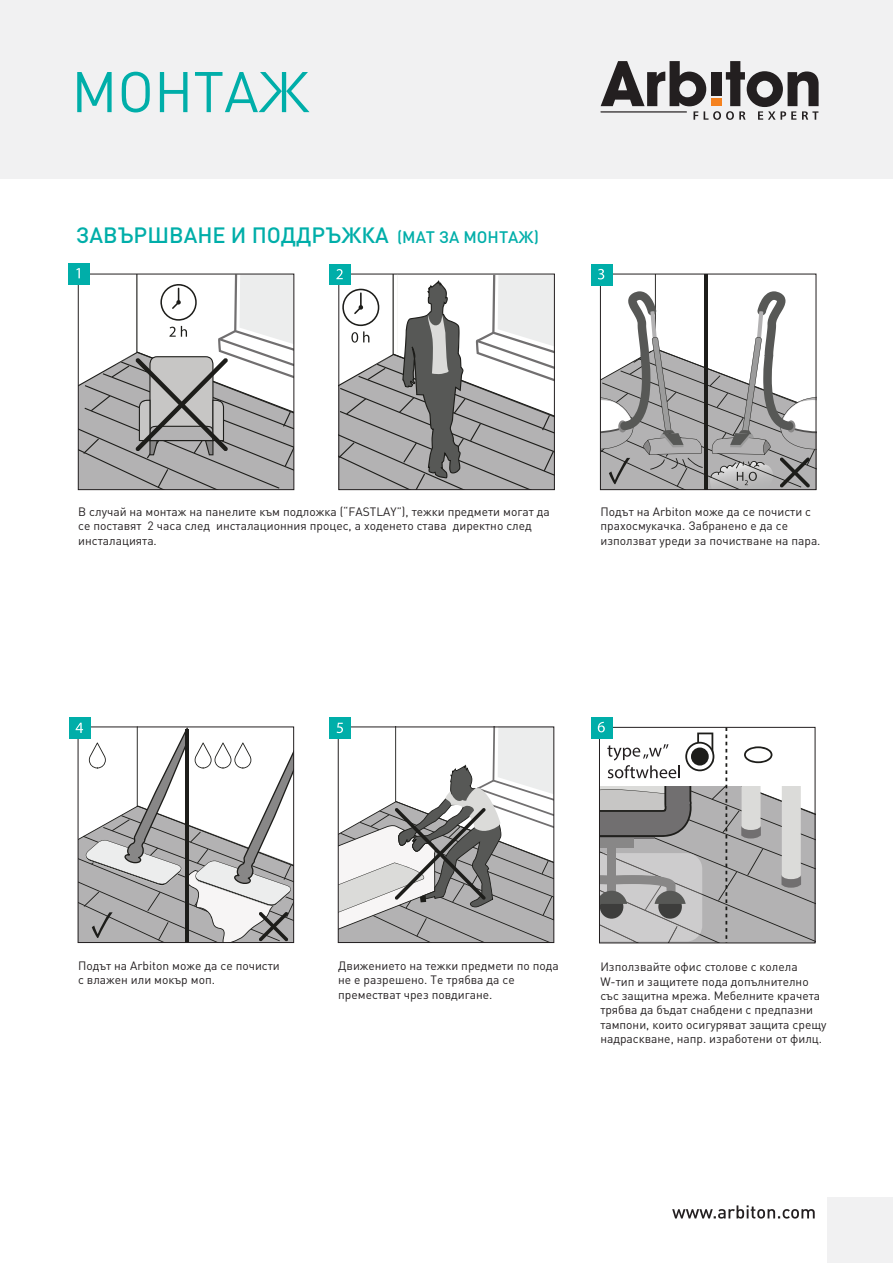
<style>
.page{position:relative;width:893px;height:1263px;background:#fff}
.page>*{position:absolute;margin:0;border:0;box-sizing:border-box;transform-origin:0 0}
.t1{font:56.4px "DIN Pro";color:#00aea9}
.t2{font:500 21.9px "DIN Pro";color:#00aea9}
.t3{font:12px/14.4px "DIN Pro";color:#231f20}
.s1{font-size:16.5px}
</style>
<div class="page">
<div style="left:0;top:0;width:893px;height:179px;background:#f1f1f2"></div>
<svg style="left:601px;top:61px;width:218px;height:59px"></svg>
<div style="left:711px;top:98px;width:10px;height:8px;background:#f58220"></div>
<svg style="left:672px;top:1205px;width:143px;height:13px"></svg>
<div style="left:828px;top:1198px;width:65px;height:65px;background:#f1f1f2"></div>
<div style="left:69px;top:263px;width:21px;height:21px;background:#00aea9"></div>
<svg style="left:76px;top:268px;width:218px;height:222px"></svg>
<div style="left:330px;top:264px;width:21px;height:21px;background:#00aea9"></div>
<svg style="left:336px;top:269px;width:218px;height:221px"></svg>
<div style="left:69px;top:718px;width:21px;height:21px;background:#00aea9"></div>
<svg style="left:76px;top:723px;width:218px;height:219px"></svg>
<div style="left:591px;top:717px;width:21px;height:21px;background:#00aea9"></div>
<svg style="left:598px;top:722px;width:217px;height:221px"></svg>
<div style="left:330px;top:718px;width:21px;height:21px;background:#00aea9"></div>
<svg style="left:337px;top:723px;width:217px;height:219px"></svg>
<div style="left:591px;top:264px;width:21px;height:21px;background:#00aea9"></div>
<svg style="left:598px;top:269px;width:218px;height:221px"></svg>
<h1 class="t1" style="left:71px;top:47px;width:240px">МОНТАЖ</h1>
<h2 class="t2" style="left:76px;top:217px;width:464px">ЗАВЪРШВАНЕ И ПОДДРЪЖКА <span class="s1">(МАТ ЗА МОНТАЖ)</span></h2>
<p class="t3" style="left:78px;top:503px;width:473px">В случай на монтаж на панелите към подложка (“FASTLAY”), тежки предмети могат да се поставят 2 часа след инсталационния процес, а ходенето става директно след инсталацията.</p>
<p class="t3" style="left:600px;top:503px;width:222px">Подът на Arbiton може да се почисти с прахосмукачка. Забранено е да се използват уреди за почистване на пара.</p>
<p class="t3" style="left:78px;top:957px;width:203px">Подът на Arbiton може да се почисти с влажен или мокър моп.</p>
<p class="t3" style="left:338px;top:957px;width:222px">Движението на тежки предмети по пода не е разрешено. Те трябва да се преместват чрез повдигане.</p>
<p class="t3" style="left:600px;top:958px;width:228px">Използвайте офис столове с колела W-тип и защитете пода допълнително със защитна мрежа. Мебелните крачета трябва да бъдат снабдени с предпазни тампони, които осигуряват защита срещу надраскване, напр. изработени от филц.</p>
</div>
